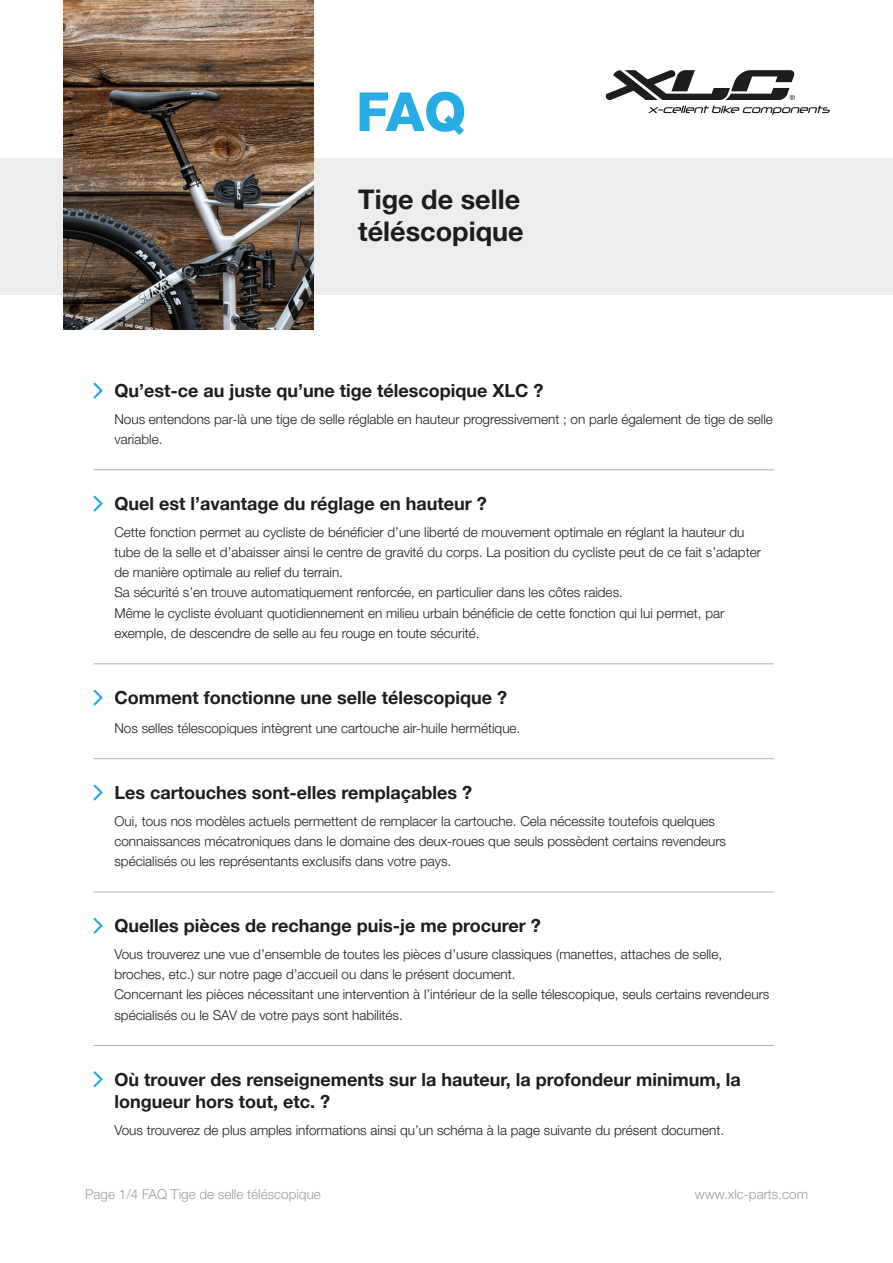
<style>
.page{position:relative;width:893px;height:1263px;background:#fff}
.page>*{position:absolute;margin:0;border:0;box-sizing:border-box;transform-origin:0 0}
.t1{font:800 54px "Helvetica Neue LT Pro";color:#27ade4}
.t2{font:700 27px/32.4px "Helvetica Neue LT Pro";color:#1d1d1b}
.t3{font:700 18px/22.5px "Helvetica Neue LT Pro";color:#1d1d1b}
.t4{font:300 13.5px/20.2px "Helvetica Neue LT Pro";color:#1d1d1b}
.t5{font:300 13.5px "Helvetica Neue LT Pro";color:#9d9d9d}
</style>
<div class="page">
<div style="left:0;top:158px;width:893px;height:137px;background:#ededed"></div>
<hr style="left:94px;top:469px;width:680px;height:1px;background:#b2b2b2">
<svg style="left:93px;top:383px;width:10px;height:16px"></svg>
<hr style="left:94px;top:663px;width:680px;height:1px;background:#b2b2b2">
<svg style="left:93px;top:496px;width:10px;height:16px"></svg>
<hr style="left:94px;top:758px;width:680px;height:1px;background:#b2b2b2">
<svg style="left:93px;top:690px;width:10px;height:16px"></svg>
<hr style="left:94px;top:891px;width:680px;height:1px;background:#b2b2b2">
<hr style="left:94px;top:1045px;width:680px;height:1px;background:#b2b2b2">
<svg style="left:93px;top:784px;width:10px;height:16px"></svg>
<svg style="left:93px;top:918px;width:10px;height:16px"></svg>
<svg style="left:606px;top:70px;width:189px;height:30px"></svg>
<svg style="left:648px;top:106px;width:182px;height:9px"></svg>
<img style="left:64px;top:0;width:249px;height:330px">
<svg style="left:93px;top:1071px;width:10px;height:16px"></svg>
<h1 class="t1" style="left:356px;top:80px;width:112px">FAQ</h1>
<h2 class="t2" style="left:358px;top:182px;width:167px">Tige de selle téléscopique</h2>
<h3 class="t3" style="left:114px;top:379px;width:431px">Qu’est-ce au juste qu’une tige télescopique XLC ?</h3>
<p class="t4" style="left:114px;top:408px;width:660px">Nous entendons par-là une tige de selle réglable en hauteur progressivement ; on parle également de tige de selle variable.</p>
<h3 class="t3" style="left:114px;top:492px;width:374px">Quel est l’avantage du réglage en hauteur ?</h3>
<p class="t4" style="left:114px;top:521px;width:648px">Cette fonction permet au cycliste de bénéficier d’une liberté de mouvement optimale en réglant la hauteur du tube de la selle et d’abaisser ainsi le centre de gravité du corps. La position du cycliste peut de ce fait s’adapter de manière optimale au relief du terrain.<br>Sa sécurité s’en trouve automatiquement renforcée, en particulier dans les côtes raides.<br>Même le cycliste évoluant quotidiennement en milieu urbain bénéficie de cette fonction qui lui permet, par exemple, de descendre de selle au feu rouge en toute sécurité.</p>
<h3 class="t3" style="left:114px;top:686px;width:394px">Comment fonctionne une selle télescopique ?</h3>
<p class="t4" style="left:114px;top:718px;width:407px">Nos selles télescopiques intègrent une cartouche air-huile hermétique.</p>
<h3 class="t3" style="left:114px;top:781px;width:359px">Les cartouches sont-elles remplaçables ?</h3>
<p class="t4" style="left:114px;top:810px;width:613px">Oui, tous nos modèles actuels permettent de remplacer la cartouche. Cela nécessite toutefois quelques connaissances mécatroniques dans le domaine des deux-roues que seuls possèdent certains revendeurs spécialisés ou les représentants exclusifs dans votre pays.</p>
<h3 class="t3" style="left:114px;top:914px;width:428px">Quelles pièces de rechange puis-je me procurer ?</h3>
<p class="t4" style="left:114px;top:943px;width:656px">Vous trouverez une vue d’ensemble de toutes les pièces d’usure classiques (manettes, attaches de selle, broches, etc.) sur notre page d’accueil ou dans le présent document.<br>Concernant les pièces nécessitant une intervention à l’intérieur de la selle télescopique, seuls certains revendeurs spécialisés ou le SAV de votre pays sont habilités.</p>
<h3 class="t3" style="left:114px;top:1067px;width:628px">Où trouver des renseignements sur la hauteur, la profondeur minimum, la longueur hors tout, etc. ?</h3>
<p class="t4" style="left:114px;top:1119px;width:611px">Vous trouverez de plus amples informations ainsi qu’un schéma à la page suivante du présent document.</p>
<p class="t5" style="left:85px;top:1186px;width:237px">Page 1/4 FAQ Tige de selle téléscopique</p>
<p class="t5" style="left:695px;top:1186px;width:115px">www.xlc-parts.com</p>
</div>
